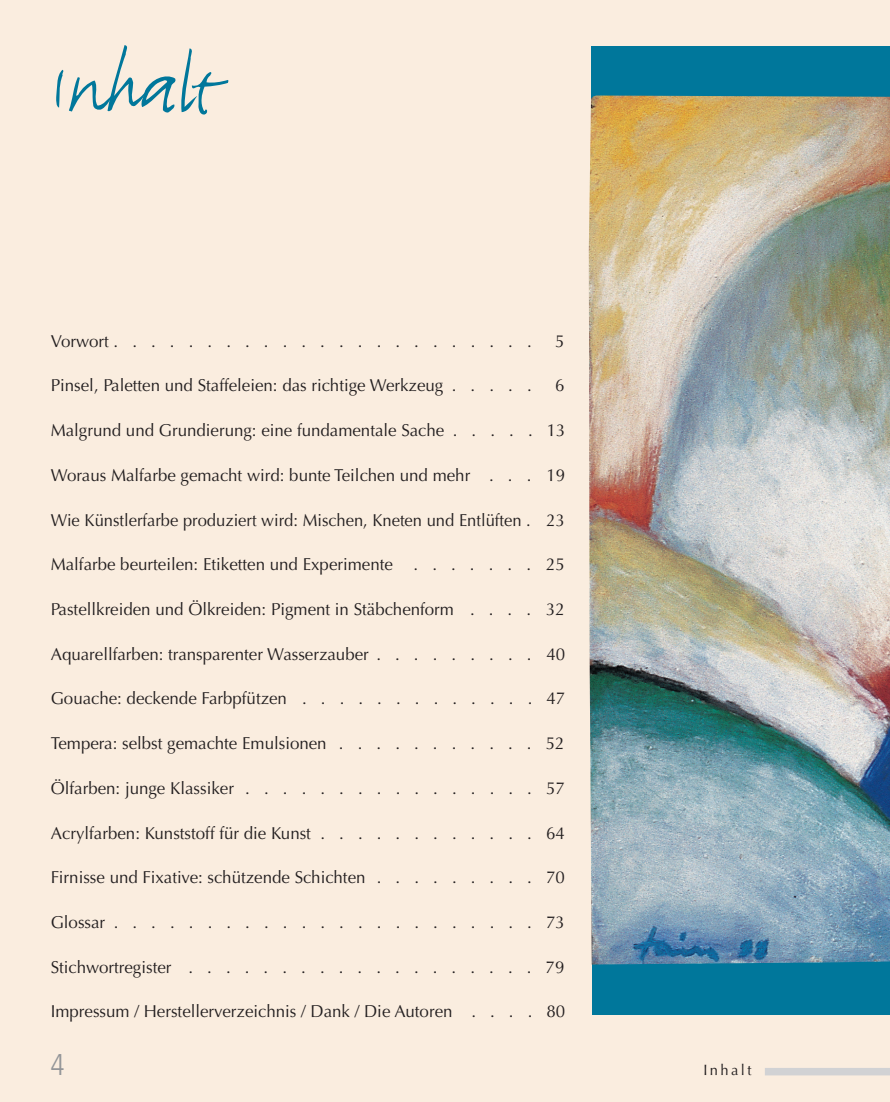
<style>
.page{position:relative;width:890px;height:1102px;background:#fff}
.page>*{position:absolute;margin:0;border:0;box-sizing:border-box;transform-origin:0 0}
.t1{font:90px "FF Justlefthand";color:#00779b}
.t2{font:300 condensed 30px "Frutiger";color:#939598}
.t3{font:17.25px "Optima";color:#231f20}
.t4{font:17.25px "Optima";color:#231f20;scale:.96 1}
.t5{font:15px "Optima";letter-spacing:.165em;color:#231f20}
</style>
<div class="page">
<div style="left:0;top:0;width:889px;height:1102px;background:#faeddf"></div>
<div style="left:764px;top:1068px;width:125px;height:7px;background:#d1d2d4"></div>
<div style="left:591px;top:46px;width:298px;height:61px;background:#00779b"></div>
<div style="left:592px;top:952px;width:297px;height:63px;background:#00779b"></div>
<img style="left:588px;top:95px;width:301px;height:869px">
<h1 class="t1" style="left:51px;top:54px;width:173px">Inhalt</h1>
<p class="t3" style="left:51px;top:334px;width:482px">Vorwort . . . . . . . . . . . . . . . . . . . . . . .</p>
<p class="t3" style="left:555px;top:334px;width:11px">5</p>
<p class="t3" style="left:51px;top:378px;width:482px">Pinsel, Paletten und Staffeleien: das richtige Werkzeug . . . . .</p>
<p class="t3" style="left:555px;top:378px;width:11px">6</p>
<p class="t3" style="left:51px;top:423px;width:516px">Malgrund und Grundierung: eine fundamentale Sache . . . . . 13</p>
<p class="t3" style="left:51px;top:468px;width:516px">Woraus Malfarbe gemacht wird: bunte Teilchen und mehr . . . 19</p>
<p class="t4" style="left:51px;top:512px;width:537px">Wie Künstlerfarbe produziert wird: Mischen, Kneten und Entlüften . 23</p>
<p class="t3" style="left:51px;top:557px;width:515px">Malfarbe beurteilen: Etiketten und Experimente . . . . . . . 25</p>
<p class="t3" style="left:51px;top:602px;width:515px">Pastellkreiden und Ölkreiden: Pigment in Stäbchenform . . . . 32</p>
<p class="t3" style="left:51px;top:646px;width:516px">Aquarellfarben: transparenter Wasserzauber . . . . . . . . . 40</p>
<p class="t3" style="left:51px;top:691px;width:516px">Gouache: deckende Farbpfützen . . . . . . . . . . . . . 47</p>
<p class="t3" style="left:51px;top:736px;width:515px">Tempera: selbst gemachte Emulsionen . . . . . . . . . . . 52</p>
<p class="t3" style="left:51px;top:781px;width:515px">Ölfarben: junge Klassiker . . . . . . . . . . . . . . . . 57</p>
<p class="t3" style="left:51px;top:825px;width:515px">Acrylfarben: Kunststoff für die Kunst . . . . . . . . . . . . 64</p>
<p class="t3" style="left:51px;top:870px;width:515px">Firnisse und Fixative: schützende Schichten . . . . . . . . . 70</p>
<p class="t3" style="left:51px;top:915px;width:515px">Glossar . . . . . . . . . . . . . . . . . . . . . . . 73</p>
<p class="t3" style="left:51px;top:959px;width:515px">Stichwortregister . . . . . . . . . . . . . . . . . . . 79</p>
<p class="t3" style="left:51px;top:1004px;width:516px">Impressum / Herstellerverzeichnis / Dank / Die Autoren . . . . 80</p>
<h2 class="t2" style="left:51px;top:1052px;width:16px">4</h2>
<p class="t5" style="left:703px;top:1064px;width:50px">Inhalt</p>
</div>
